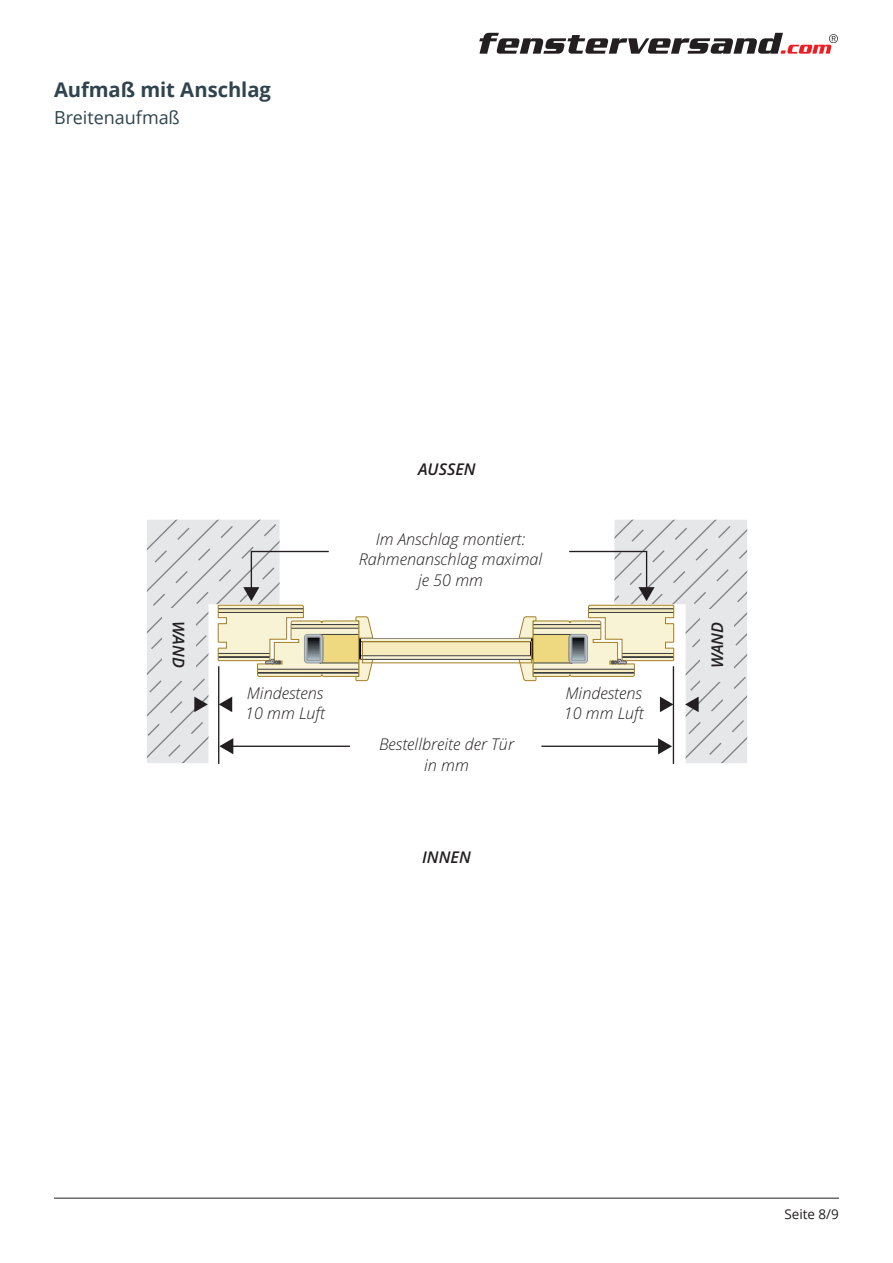
<style>
.page{position:relative;width:893px;height:1263px;background:#fff}
.page>*{position:absolute;margin:0;border:0;box-sizing:border-box;transform-origin:0 0}
.Head_Caslon{font:700 20.25px "Open Sans";letter-spacing:-.005em;color:#2f444f}
.Head_Caslon-2{font:18px "Open Sans";letter-spacing:-.005em;color:#2f444f}
.t1{font:italic 300 16.2px/20.2px "Open Sans";color:#231f20}
.t2{font:italic 600 16.2px "Open Sans";color:#231f20}
.t3{font:13.5px "Open Sans";color:#231f20}
</style>
<div class="page">
<hr style="left:54px;top:1198px;width:785px;height:1px;background:#231f20">
<svg style="left:479px;top:33px;width:359px;height:21px"></svg>
<hr style="left:673px;top:666px;width:1px;height:98px;background:#231f20">
<hr style="left:218px;top:666px;width:1px;height:98px;background:#231f20">
<svg style="left:147px;top:520px;width:600px;height:243px"></svg>
<div style="left:362px;top:641px;width:169px;height:22px;border:1px solid #a37f23"></div>
<p class="Head_Caslon" style="left:54px;top:76px;width:218px">Aufmaß mit Anschlag</p>
<p class="Head_Caslon-2" style="left:54px;top:105px;width:127px">Breitenaufmaß</p>
<p class="t2" style="left:190px;top:621px;width:48px;rotate:90deg">WAND</p>
<p class="t2" style="left:418px;top:458px;width:59px">AUSSEN</p>
<p class="t1" style="left:359px;top:529px;width:185px;text-align:center">Im Anschlag montiert:<br>Rahmenanschlag maximal je 50 mm</p>
<p class="t1" style="left:245px;top:682px;width:81px">Mindestens<br>10 mm Luft</p>
<p class="t1" style="left:379px;top:734px;width:136px;text-align:center">Bestellbreite der Tür in mm</p>
<p class="t2" style="left:422px;top:846px;width:50px">INNEN</p>
<p class="t1" style="left:564px;top:682px;width:81px">Mindestens<br>10 mm Luft</p>
<p class="t2" style="left:706px;top:668px;width:48px;rotate:-90deg">WAND</p>
<p class="t3" style="left:784px;top:1205px;width:56px">Seite 8/9</p>
</div>
